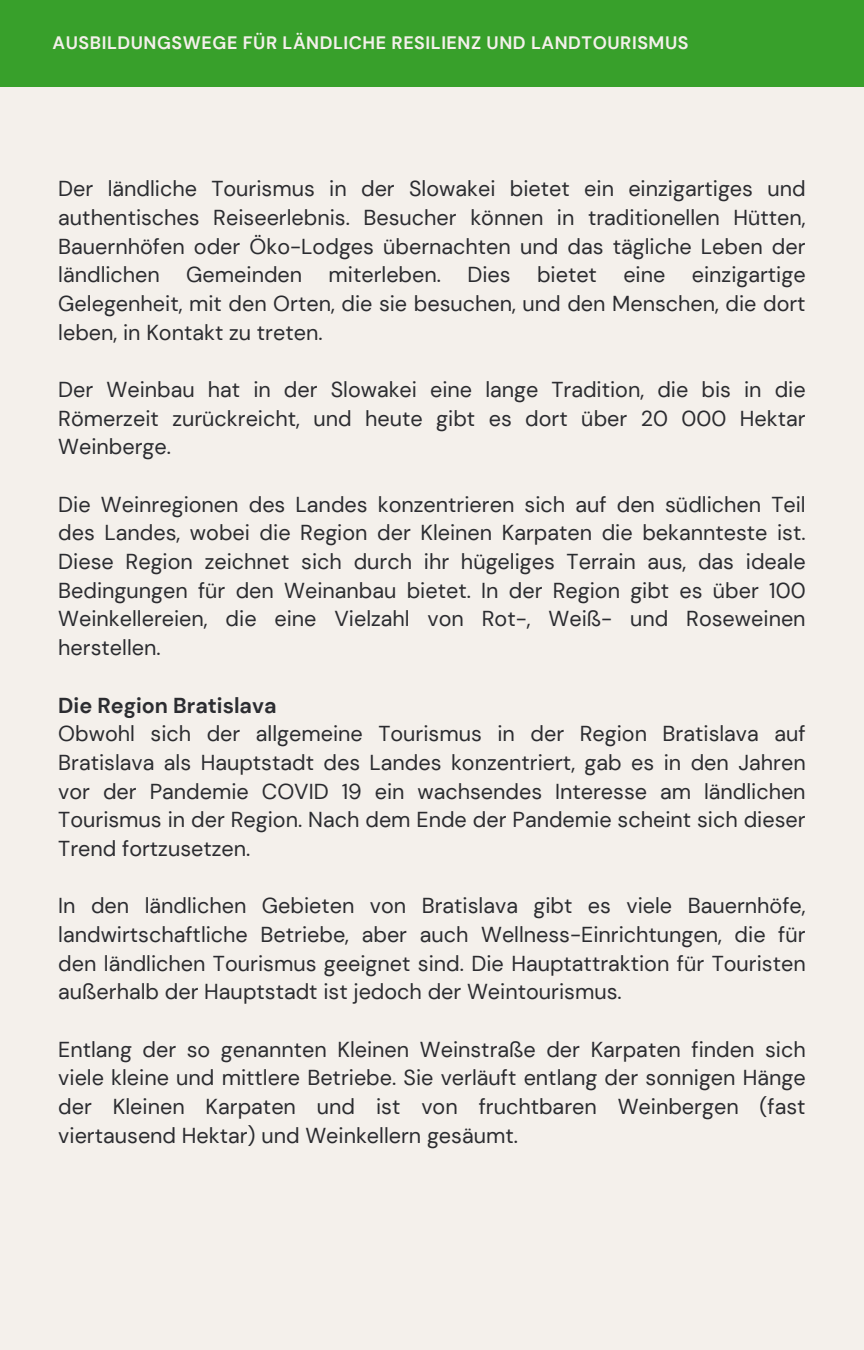
<style>
.page{position:relative;width:864px;height:1350px;background:#f4f0eb}
.page>*{position:absolute;margin:0;border:0;box-sizing:border-box;transform-origin:0 0}
.t1{font:21.6px/28.8px "DM Sans";color:#2b2c30;text-align:justify}
.t2{font:700 21.6px "DM Sans";color:#2b2c30}
.t3{font:700 18px "DM Sans";letter-spacing:.03em;color:#f4f0eb}
</style>
<div class="page">
<div style="left:0;top:0;width:864px;height:86px;background:#38a02b"></div>
<p class="t3" style="left:53px;top:31px;width:637px">AUSBILDUNGSWEGE FÜR LÄNDLICHE RESILIENZ UND LANDTOURISMUS</p>
<p class="t1" style="left:58px;top:174px;width:749px">Der ländliche Tourismus in der Slowakei bietet ein einzigartiges und authentisches Reiseerlebnis. Besucher können in traditionellen Hütten, Bauernhöfen oder Öko-Lodges übernachten und das tägliche Leben der ländlichen Gemeinden miterleben. Dies bietet eine einzigartige Gelegenheit, mit den Orten, die sie besuchen, und den Menschen, die dort leben, in Kontakt zu treten.</p>
<p class="t1" style="left:58px;top:375px;width:749px">Der Weinbau hat in der Slowakei eine lange Tradition, die bis in die Römerzeit zurückreicht, und heute gibt es dort über 20 000 Hektar Weinberge.</p>
<p class="t1" style="left:58px;top:490px;width:749px">Die Weinregionen des Landes konzentrieren sich auf den südlichen Teil des Landes, wobei die Region der Kleinen Karpaten die bekannteste ist.<br>Diese Region zeichnet sich durch ihr hügeliges Terrain aus, das ideale Bedingungen für den Weinanbau bietet. In der Region gibt es über 100<br>Weinkellereien, die eine Vielzahl von Rot-, Weiß- und Roseweinen herstellen.</p>
<p class="t2" style="left:58px;top:691px;width:220px">Die Region Bratislava</p>
<p class="t1" style="left:58px;top:719px;width:749px">Obwohl sich der allgemeine Tourismus in der Region Bratislava auf Bratislava als Hauptstadt des Landes konzentriert, gab es in den Jahren vor der Pandemie COVID 19 ein wachsendes Interesse am ländlichen Tourismus in der Region. Nach dem Ende der Pandemie scheint sich dieser Trend fortzusetzen.</p>
<p class="t1" style="left:58px;top:892px;width:749px">In den ländlichen Gebieten von Bratislava gibt es viele Bauernhöfe, landwirtschaftliche Betriebe, aber auch Wellness-Einrichtungen, die für den ländlichen Tourismus geeignet sind. Die Hauptattraktion für Touristen außerhalb der Hauptstadt ist jedoch der Weintourismus.</p>
<p class="t1" style="left:58px;top:1035px;width:749px">Entlang der so genannten Kleinen Weinstraße der Karpaten finden sich viele kleine und mittlere Betriebe. Sie verläuft entlang der sonnigen Hänge der Kleinen Karpaten und ist von fruchtbaren Weinbergen (fast viertausend Hektar) und Weinkellern gesäumt.</p>
</div>
